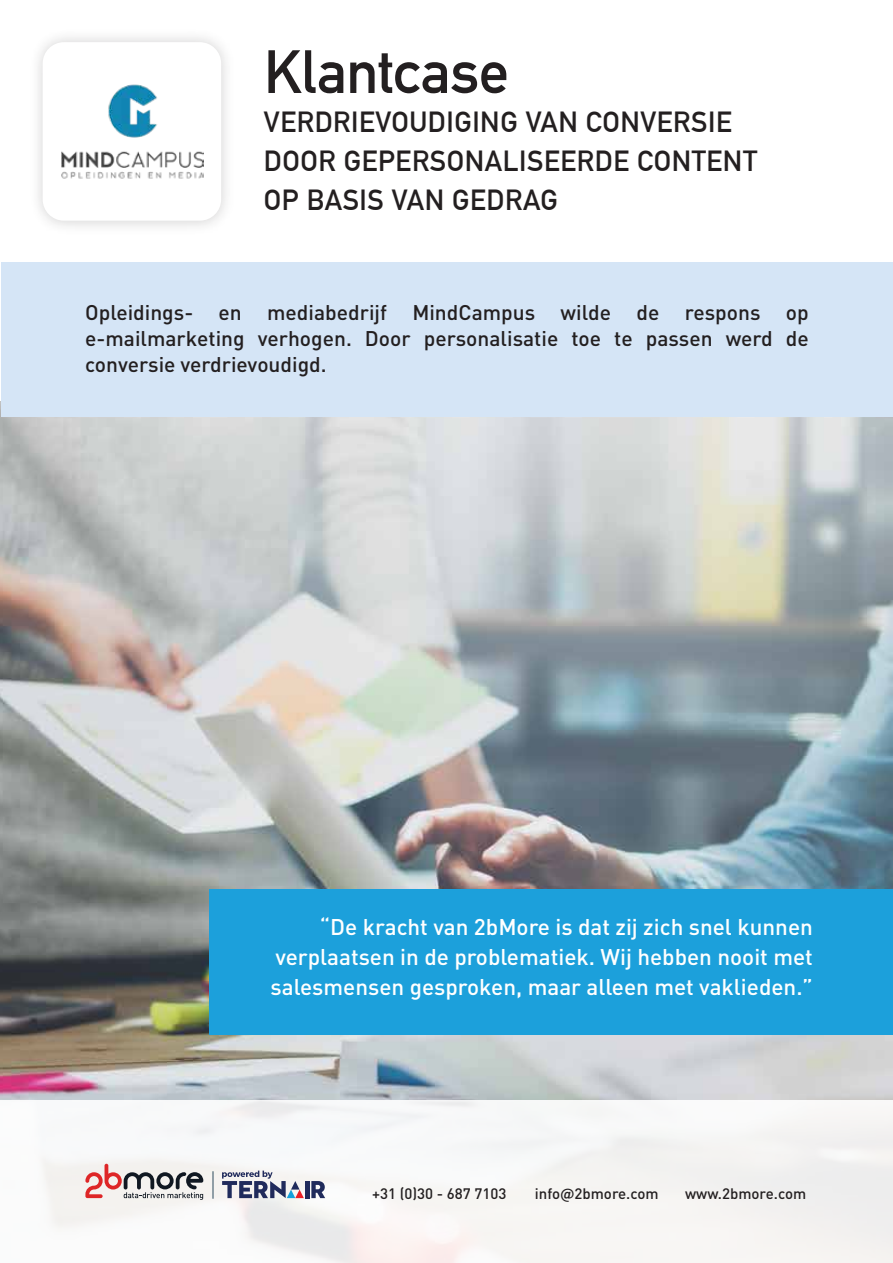
<style>
.page{position:relative;width:893px;height:1263px;background:#fff}
.page>*{position:absolute;margin:0;border:0;box-sizing:border-box;transform-origin:0 0}
.t1{font:700 60px "DIN Alternate";letter-spacing:-.01em;color:#231f20}
.t2{font:700 28.5px/39.2px "DIN Alternate";letter-spacing:.02em;color:#231f20}
.t3{font:500 22.5px/30px "DIN Pro";color:#fff;text-align:justify}
.t4{font:500 21px/26.2px "DIN Pro";color:#231f20;text-align:justify}
.t5{font:500 15px "DIN Pro";color:#231f20}
</style>
<div class="page">
<img style="left:0;top:402px;width:893px;height:698px">
<div style="left:0;top:1100px;width:893px;height:163px;background:#f7f6f5"></div>
<img style="left:62px;top:84px;width:142px;height:95px">
<div style="left:1px;top:263px;width:892px;height:154px;background:#d5e5f6"></div>
<div style="left:209px;top:889px;width:684px;height:145px;background:#1ca0db"></div>
<hr style="left:305px;top:1181px;width:4px;height:17px;background:#202b5c">
<svg style="left:311px;top:1181px;width:14px;height:17px"></svg>
<svg style="left:222px;top:1170px;width:82px;height:28px"></svg>
<svg style="left:85px;top:1164px;width:118px;height:36px"></svg>
<svg style="left:213px;top:1172px;width:1px;height:26px"></svg>
<h1 class="t1" style="left:264px;top:26px;width:246px">Klantcase</h1>
<h2 class="t2" style="left:264px;top:101px;width:495px">VERDRIEVOUDIGING VAN CONVERSIE<br>DOOR GEPERSONALISEERDE CONTENT<br>OP BASIS VAN GEDRAG</h2>
<p class="t4" style="left:85px;top:298px;width:725px">Opleidings- en mediabedrijf MindCampus wilde de respons op e-mailmarketing verhogen. Door personalisatie toe te passen werd de conversie verdrievoudigd.</p>
<p class="t3" style="left:271px;top:911px;width:544px;text-indent:49px">“De kracht van 2bMore is dat zij zich snel kunnen verplaatsen in de problematiek. Wij hebben nooit met salesmensen gesproken, maar alleen met vaklieden.”</p>
<p class="t5" style="left:372px;top:1183px;width:136px">+31 (0)30 - 687 7103</p>
<p class="t5" style="left:535px;top:1183px;width:125px">info@2bmore.com</p>
<p class="t5" style="left:685px;top:1183px;width:123px">www.2bmore.com</p>
</div>
